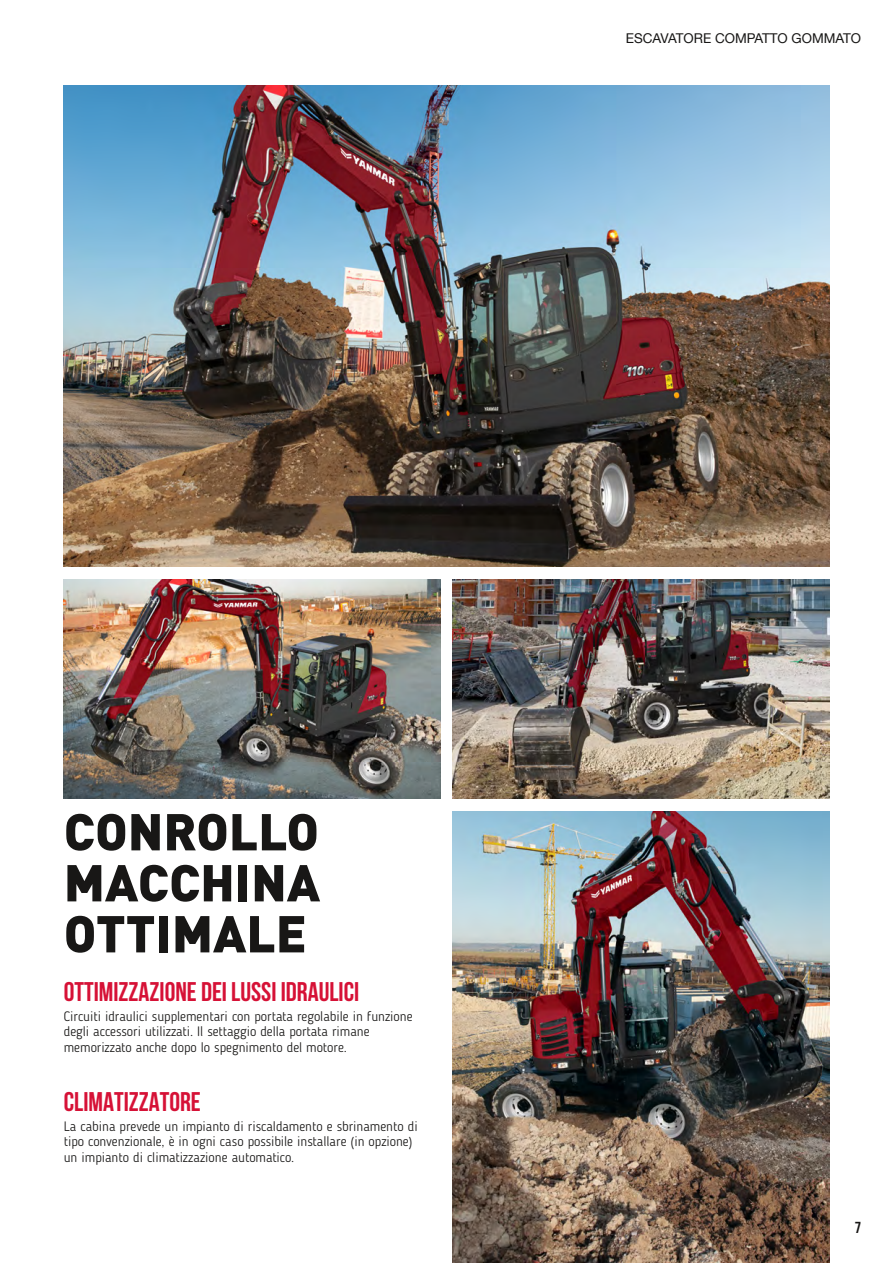
<style>
.page{position:relative;width:893px;height:1263px;background:#fff}
.page>*{position:absolute;margin:0;border:0;box-sizing:border-box;transform-origin:0 0}
.t1{font:900 51px/51px "DINOT";color:#181716;text-align:justify}
.t2{font:700 27px "Bebas Neue";color:#d61136}
.t3{font:15.9px "Bebas Neue";color:#181716}
.t4{font:300 13.5px/15.8px "Blogger Sans";color:#181716}
.t5{font:13.5px "Helvetica Neue LT Com";color:#181716}
</style>
<div class="page">
<img style="left:64px;top:85px;width:765px;height:481px">
<img style="left:64px;top:579px;width:376px;height:220px">
<img style="left:453px;top:811px;width:376px;height:452px">
<img style="left:453px;top:579px;width:376px;height:220px">
<p class="t5" style="left:626px;top:29px;width:237px">ESCAVATORE COMPATTO GOMMATO</p>
<h1 class="t1" style="left:64px;top:805px;width:258px">CONROLLO MACCHINA OTTIMALE</h1>
<h2 class="t2" style="left:64px;top:976px;width:297px">OTTIMIZZAZIONE DEI LUSSI IDRAULICI</h2>
<p class="t4" style="left:64px;top:1008px;width:350px">Circuiti idraulici supplementari con portata regolabile in funzione degli accessori utilizzati. Il settaggio della portata rimane memorizzato anche dopo lo spegnimento del motore.</p>
<h2 class="t2" style="left:64px;top:1086px;width:139px">CLIMATIZZATORE</h2>
<p class="t4" style="left:64px;top:1118px;width:355px">La cabina prevede un impianto di riscaldamento e sbrinamento di tipo convenzionale, è in ogni caso possibile installare (in opzione) un impianto di climatizzazione automatico.</p>
<p class="t3" style="left:855px;top:1218px;width:8px">7</p>
</div>
